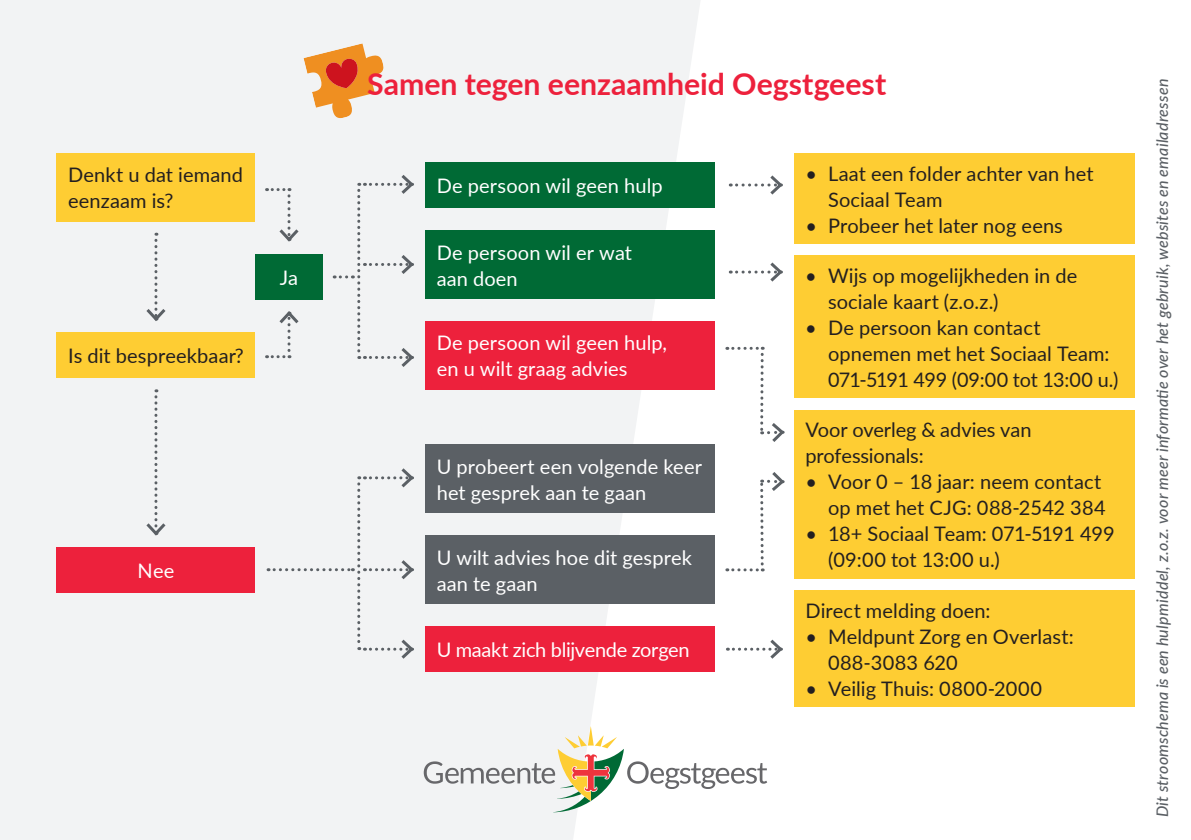
<style>
.page{position:relative;width:1191px;height:840px;background:#fff}
.page>*{position:absolute;margin:0;border:0;box-sizing:border-box;transform-origin:0 0}
.t1{font:700 30.2px "Lato";color:#ed213c}
.t2{font:20px/26px "Lato";letter-spacing:.005em;color:#231f20}
.t3{font:20px/26px "Lato";letter-spacing:.005em;color:#fff}
.t4{font:20px "Lato";letter-spacing:-.015em;color:#fff}
.t5{font:italic 500 16px "Lato";letter-spacing:.015em;color:#5b6065}
</style>
<div class="page">
<div style="left:0;top:0;width:703px;height:839px;background:#f2f3f4"></div>
<svg style="left:424px;top:726px;width:343px;height:85px"></svg>
<svg style="left:303px;top:43px;width:80px;height:75px"></svg>
<svg style="left:143px;top:232px;width:26px;height:91px"></svg>
<div style="left:334px;top:171px;width:82px;height:199px;background:#f2f3f4"></div>
<div style="left:268px;top:465px;width:148px;height:196px;background:#f2f3f4"></div>
<svg style="left:266px;top:188px;width:36px;height:56px"></svg>
<svg style="left:266px;top:308px;width:36px;height:50px"></svg>
<svg style="left:143px;top:389px;width:26px;height:148px"></svg>
<svg style="left:730px;top:175px;width:53px;height:20px"></svg>
<svg style="left:730px;top:262px;width:53px;height:20px"></svg>
<svg style="left:727px;top:639px;width:56px;height:20px"></svg>
<svg style="left:727px;top:472px;width:58px;height:99px"></svg>
<svg style="left:727px;top:346px;width:58px;height:96px"></svg>
<div style="left:794px;top:153px;width:340px;height:91px;background:#fecd33"></div>
<div style="left:794px;top:255px;width:340px;height:143px;background:#fecd33"></div>
<div style="left:794px;top:409px;width:340px;height:169px;background:#fecd33"></div>
<div style="left:794px;top:589px;width:340px;height:117px;background:#fecd33"></div>
<div style="left:425px;top:444px;width:289px;height:68px;background:#5b6065"></div>
<div style="left:425px;top:535px;width:289px;height:68px;background:#5b6065"></div>
<div style="left:425px;top:626px;width:289px;height:45px;background:#ed213c"></div>
<div style="left:425px;top:162px;width:289px;height:45px;background:#006a35"></div>
<div style="left:425px;top:230px;width:289px;height:68px;background:#006a35"></div>
<div style="left:425px;top:321px;width:289px;height:68px;background:#ed213c"></div>
<div style="left:57px;top:153px;width:198px;height:68px;background:#fecd33"></div>
<div style="left:57px;top:332px;width:198px;height:46px;background:#fecd33"></div>
<div style="left:57px;top:546px;width:198px;height:46px;background:#ed213c"></div>
<div style="left:255px;top:254px;width:68px;height:45px;background:#006a35"></div>
<p class="t2" style="left:68px;top:161px;width:176px">Denkt u dat iemand eenzaam is?</p>
<p class="t2" style="left:68px;top:342px;width:177px">Is dit bespreekbaar?</p>
<p class="t3" style="left:280px;top:264px;width:20px">Ja</p>
<p class="t3" style="left:138px;top:556px;width:38px">Nee</p>
<h1 class="t1" style="left:367px;top:62px;width:520px">Samen tegen eenzaamheid Oegstgeest</h1>
<p class="t5" style="left:1151px;top:816px;width:739px;rotate:-90deg">Dit stroomschema is een hulpmiddel, z.o.z. voor meer informatie over het gebruik, websites en emailadressen</p>
<p class="t2" style="left:828px;top:159px;width:267px;text-indent:-23px">• Laat een folder achter van het<br>Sociaal Team</p>
<p class="t2" style="left:805px;top:211px;width:259px">• Probeer het later nog eens</p>
<p class="t2" style="left:828px;top:262px;width:251px;text-indent:-23px">• Wijs op mogelijkheden in de sociale kaart (z.o.z.)</p>
<p class="t2" style="left:828px;top:314px;width:292px;text-indent:-23px">• De persoon kan contact opnemen met het Sociaal Team:<br>071-5191 499 (09:00 tot 13:00 u.)</p>
<p class="t2" style="left:805px;top:416px;width:228px">Voor overleg &amp; advies van professionals:</p>
<p class="t2" style="left:805px;top:468px;width:302px;text-align:right">• Voor 0 – 18 jaar: neem contact op met het CJG: 088-2542 384</p>
<p class="t2" style="left:828px;top:520px;width:288px;text-indent:-23px">• 18+ Sociaal Team: 071-5191 499 (09:00 tot 13:00 u.)</p>
<p class="t2" style="left:805px;top:596px;width:187px">Direct melding doen:</p>
<p class="t2" style="left:828px;top:622px;width:247px;text-indent:-23px">• Meldpunt Zorg en Overlast:<br>088-3083 620</p>
<p class="t2" style="left:805px;top:674px;width:238px">• Veilig Thuis: 0800-2000</p>
<p class="t3" style="left:437px;top:172px;width:227px">De persoon wil geen hulp</p>
<p class="t3" style="left:437px;top:238px;width:197px">De persoon wil er wat aan doen</p>
<p class="t3" style="left:437px;top:329px;width:232px">De persoon wil geen hulp, en u wilt graag advies</p>
<p class="t3" style="left:437px;top:452px;width:267px">U probeert een volgende keer het gesprek aan te gaan</p>
<p class="t3" style="left:437px;top:543px;width:257px">U wilt advies hoe dit gesprek aan te gaan</p>
<p class="t4" style="left:437px;top:635px;width:254px">U maakt zich blijvende zorgen</p>
</div>
